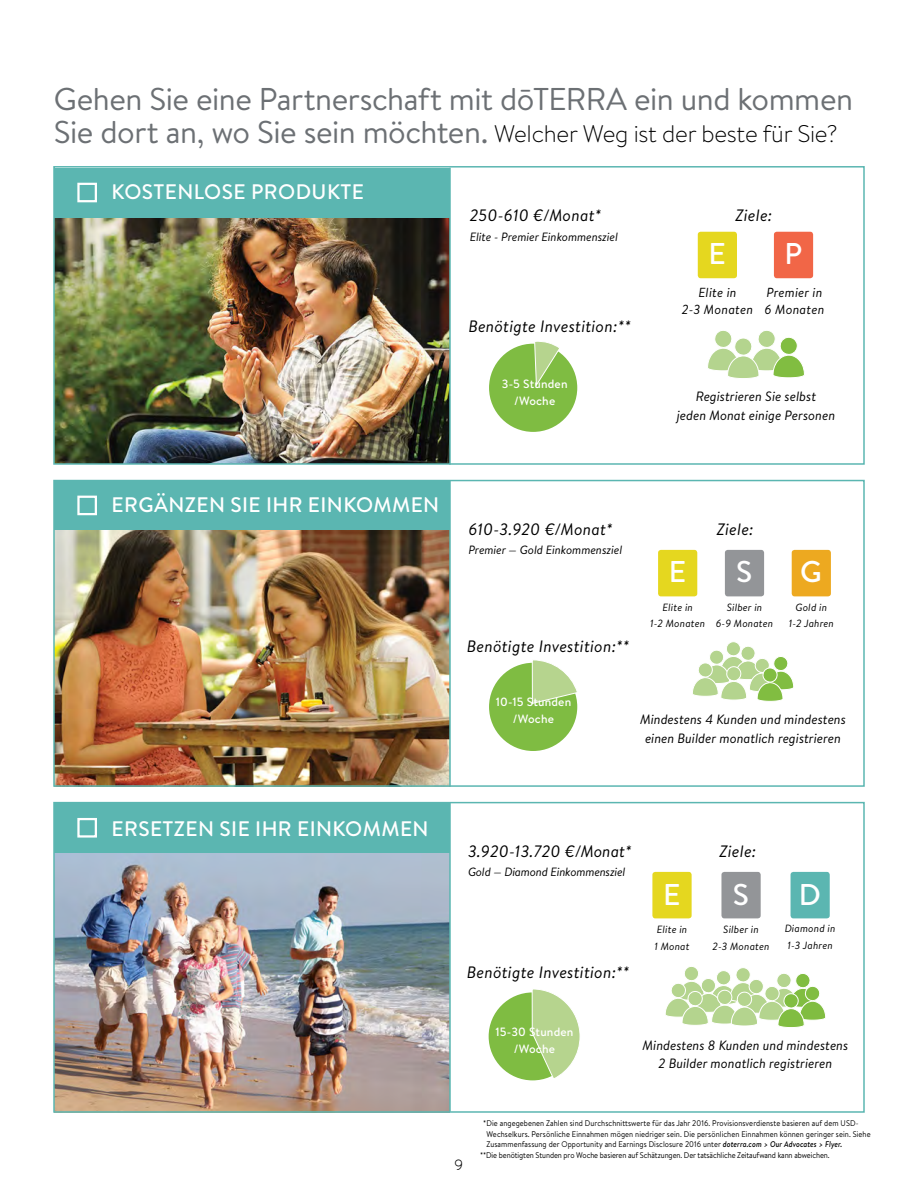
<style>
.page{position:relative;width:918px;height:1188px;background:#fff}
.page>*{position:absolute;margin:0;border:0;box-sizing:border-box;transform-origin:0 0}
.t1{font:31.5px/33px "Brandon Text";letter-spacing:-.015em;color:#6c7074}
.t2{font:500 30px "Brandon Text";color:#fff}
.t3{font:300 24px "Brandon Text";letter-spacing:-.01em;color:#000}
.t4{font:500 21px "Brandon Text";letter-spacing:.02em;color:#fff}
.t5{font:italic 16.5px "Brandon Text";letter-spacing:.015em;color:#000}
.t6{font:15px "Quicksand";color:#000}
.t7{font:italic 13.5px/18.8px "Brandon Text";color:#000;text-align:center}
.t8{font:italic 13.2px/17px "Brandon Text";letter-spacing:.015em;color:#000;text-align:center}
.t9{font:italic 12px "Brandon Text";letter-spacing:-.005em;color:#000}
.t10{font:500 12px/16.5px "Brandon Text";letter-spacing:.015em;color:#fff;text-align:center}
.t11{font:italic 10.5px/16.8px "Brandon Text";letter-spacing:.015em;color:#000;text-align:center}
.t12{font:8.25px/10.5px "Brandon Text";letter-spacing:.01em;color:#000;scale:.91 1}
.t13{font:8.25px "Brandon Text";letter-spacing:-.01em;color:#000;scale:.91 1}
.s1{font-weight:500;font-style:italic}
</style>
<div class="page">
<img style="left:56px;top:218px;width:393px;height:244px">
<svg style="left:708px;top:330px;width:97px;height:48px"></svg>
<div style="left:489px;top:344px;width:88px;height:88px;background:#7fbc42;border-radius:50%"></div>
<svg style="left:534px;top:341px;width:26px;height:45px"></svg>
<div style="left:53px;top:166px;width:812px;height:299px;border:2px solid #5bb6b1"></div>
<div style="left:54px;top:168px;width:396px;height:50px;background:#5bb6b1"></div>
<div style="left:77px;top:183px;width:20px;height:19px;border:2px solid #fff"></div>
<hr style="left:449px;top:168px;width:2px;height:297px;background:#5bb6b1">
<img style="left:56px;top:530px;width:393px;height:254px">
<div style="left:54px;top:481px;width:396px;height:49px;background:#5bb6b1"></div>
<div style="left:53px;top:480px;width:812px;height:307px;border:2px solid #5bb6b1"></div>
<svg style="left:693px;top:642px;width:101px;height:60px"></svg>
<div style="left:489px;top:663px;width:88px;height:88px;background:#7fbc42;border-radius:50%"></div>
<svg style="left:532px;top:660px;width:46px;height:44px"></svg>
<hr style="left:449px;top:481px;width:2px;height:306px;background:#5bb6b1">
<img style="left:56px;top:852px;width:393px;height:258px">
<div style="left:54px;top:803px;width:396px;height:49px;background:#5bb6b1"></div>
<div style="left:53px;top:802px;width:812px;height:311px;border:2px solid #5bb6b1"></div>
<div style="left:489px;top:992px;width:88px;height:88px;background:#7fbc42;border-radius:50%"></div>
<svg style="left:532px;top:989px;width:48px;height:90px"></svg>
<svg style="left:665px;top:967px;width:161px;height:61px"></svg>
<hr style="left:449px;top:803px;width:2px;height:309px;background:#5bb6b1">
<div style="left:77px;top:496px;width:20px;height:19px;border:2px solid #fff"></div>
<div style="left:77px;top:818px;width:20px;height:20px;border:2px solid #fff"></div>
<div style="left:698px;top:232px;width:39px;height:46px;background:#e5d71f;border-radius:3px"></div>
<div style="left:774px;top:232px;width:39px;height:46px;background:#f16647;border-radius:3px"></div>
<div style="left:658px;top:550px;width:39px;height:46px;background:#e5d71f;border-radius:3px"></div>
<div style="left:652px;top:872px;width:40px;height:46px;background:#e5d71f;border-radius:3px"></div>
<div style="left:725px;top:550px;width:39px;height:46px;background:#939598;border-radius:3px"></div>
<div style="left:721px;top:872px;width:40px;height:46px;background:#939598;border-radius:3px"></div>
<div style="left:791px;top:872px;width:39px;height:46px;background:#5bb6b1;border-radius:3px"></div>
<div style="left:792px;top:550px;width:39px;height:46px;background:#eda920;border-radius:3px"></div>
<h1 class="t1" style="left:54px;top:81px;width:801px">Gehen Sie eine Partnerschaft mit dōTERRA ein und kommen<br>Sie dort an, wo Sie sein möchten.</h1>
<h3 class="t3" style="left:494px;top:118px;width:345px">Welcher Weg ist der beste für Sie?</h3>
<h3 class="t4" style="left:112px;top:178px;width:254px">KOSTENLOSE PRODUKTE</h3>
<h3 class="t4" style="left:112px;top:491px;width:329px">ERGÄNZEN SIE IHR EINKOMMEN</h3>
<h3 class="t5" style="left:470px;top:204px;width:133px">250-610 €/Monat*</h3>
<h3 class="t9" style="left:470px;top:228px;width:150px">Elite - Premier Einkommensziel</h3>
<h3 class="t5" style="left:468px;top:315px;width:164px">Benötigte Investition:**</h3>
<h3 class="t10" style="left:502px;top:376px;width:67px">3-5 Stunden /Woche</h3>
<h2 class="t2" style="left:709px;top:233px;width:19px">E</h2>
<h3 class="t5" style="left:736px;top:204px;width:38px">Ziele:</h3>
<h2 class="t2" style="left:785px;top:233px;width:19px">P</h2>
<h3 class="t8" style="left:682px;top:284px;width:73px">Elite in<br>2-3 Monaten</h3>
<h3 class="t8" style="left:765px;top:284px;width:61px;text-align:left">Premier in<br>6 Monaten</h3>
<h3 class="t7" style="left:677px;top:387px;width:160px">Registrieren Sie selbst<br>jeden Monat einige Personen</h3>
<h3 class="t5" style="left:468px;top:518px;width:146px">610-3.920 €/Monat*</h3>
<h3 class="t9" style="left:468px;top:542px;width:155px">Premier — Gold Einkommensziel</h3>
<h3 class="t5" style="left:467px;top:635px;width:164px">Benötigte Investition:**</h3>
<h2 class="t2" style="left:669px;top:551px;width:19px">E</h2>
<p class="t11" style="left:650px;top:598px;width:56px">Elite in<br>1-2 Monaten</p>
<h3 class="t5" style="left:717px;top:518px;width:38px">Ziele:</h3>
<h2 class="t2" style="left:736px;top:551px;width:18px">S</h2>
<p class="t11" style="left:716px;top:598px;width:59px">Silber in<br>6-9 Monaten</p>
<h2 class="t2" style="left:800px;top:551px;width:23px">G</h2>
<p class="t11" style="left:789px;top:598px;width:47px">Gold in<br>1-2 Jahren</p>
<h3 class="t10" style="left:496px;top:694px;width:77px">10-15 Stunden /Woche</h3>
<h3 class="t7" style="left:640px;top:709px;width:208px">Mindestens 4 Kunden und mindestens einen Builder monatlich registrieren</h3>
<h3 class="t4" style="left:112px;top:814px;width:318px">ERSETZEN SIE IHR EINKOMMEN</h3>
<h3 class="t5" style="left:468px;top:840px;width:165px">3.920-13.720 €/Monat*</h3>
<h3 class="t9" style="left:468px;top:864px;width:159px">Gold — Diamond Einkommensziel</h3>
<h3 class="t5" style="left:467px;top:961px;width:164px">Benötigte Investition:**</h3>
<h2 class="t2" style="left:663px;top:873px;width:19px">E</h2>
<p class="t11" style="left:654px;top:920px;width:37px;text-align:left">Elite in<br>1 Monat</p>
<h3 class="t5" style="left:720px;top:840px;width:38px">Ziele:</h3>
<h2 class="t2" style="left:733px;top:873px;width:18px">S</h2>
<p class="t11" style="left:713px;top:920px;width:58px">Silber in<br>2-3 Monaten</p>
<h2 class="t2" style="left:799px;top:873px;width:24px">D</h2>
<p class="t11" style="left:785px;top:920px;width:52px;text-align:left">Diamond in<br>1-3 Jahren</p>
<h3 class="t10" style="left:495px;top:1023px;width:80px">15-30 Stunden /Woche</h3>
<h3 class="t7" style="left:643px;top:1035px;width:207px">Mindestens 8 Kunden und mindestens<br>2 Builder monatlich registrieren</h3>
<h3 class="t6" style="left:454px;top:1156px;width:11px">9</h3>
<p class="t12" style="left:487px;top:1118px;width:424px;text-indent:-3px">*Die angegebenen Zahlen sind Durchschnittswerte für das Jahr 2016. Provisionsverdienste basieren auf dem USD-<br>Wechselkurs. Persönliche Einnahmen mögen niedriger sein. Die persönlichen Einnahmen können geringer sein. Siehe<br>Zusammenfassung der Opportunity and Earnings Disclosure 2016 unter <span class="s1">doterra.com &gt; Our Advocates &gt; Flyer.</span></p>
<p class="t13" style="left:480px;top:1150px;width:386px">**Die benötigten Stunden pro Woche basieren auf Schätzungen. Der tatsächliche Zeitaufwand kann abweichen.</p>
</div>
